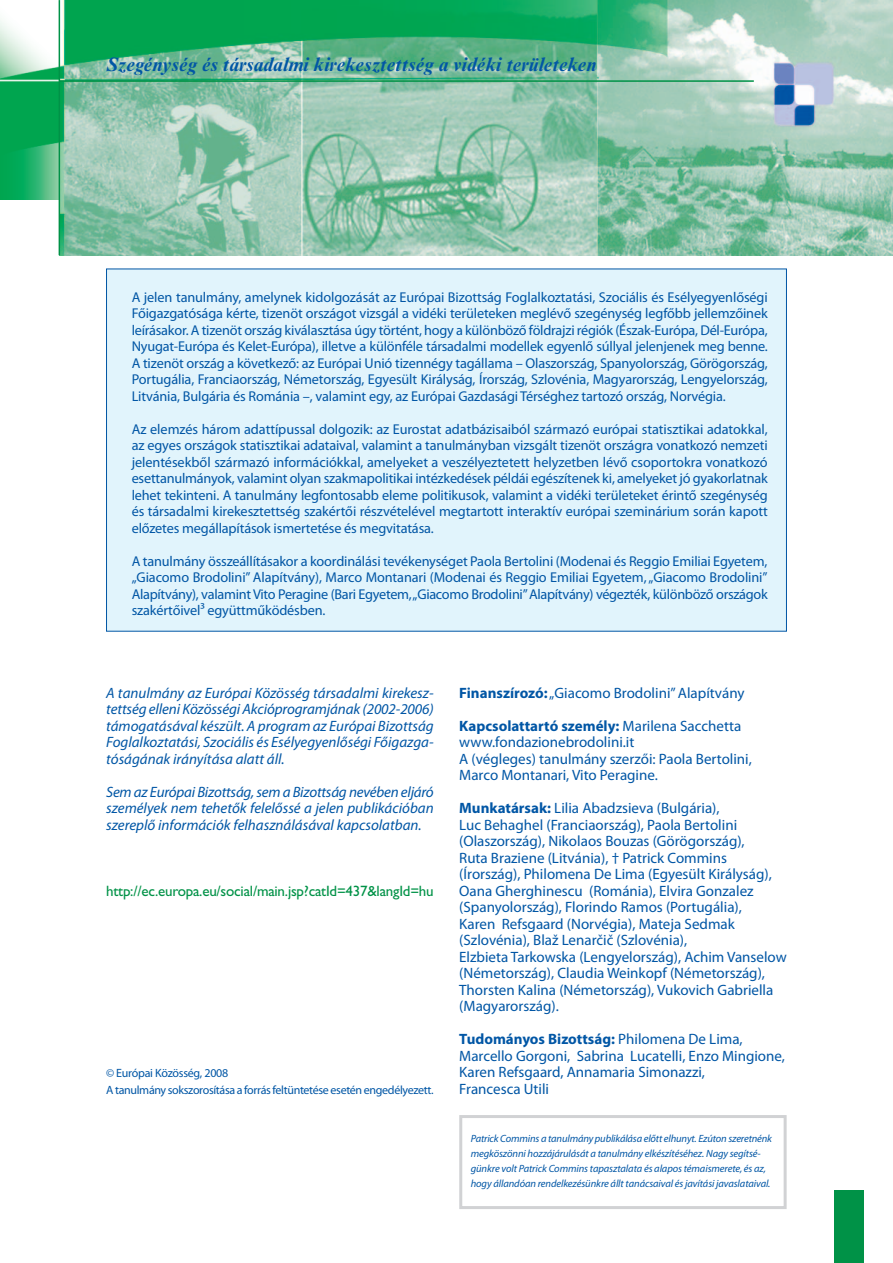
<style>
.page{position:relative;width:893px;height:1263px;background:#fff}
.page>*{position:absolute;margin:0;border:0;box-sizing:border-box;transform-origin:0 0}
.t1{font:italic 700 19.5px "Times New Roman MT Std";color:#0156a5}
.t2{font:15px/16.5px "Myriad Pro";color:#0156a5}
.t3{font:italic 15px/16.5px "Myriad Pro";color:#0156a5;text-align:justify}
.t4{font:15px "Gill Sans";letter-spacing:-.015em;color:#009247}
.t5{font:14.25px/16.5px "Myriad Pro";letter-spacing:-.01em;color:#0156a5;text-align:justify}
.t6{font:12px/16.5px "Myriad Pro";letter-spacing:-.025em;color:#0156a5}
.t7{font:italic 10.5px/15px "Myriad Pro";letter-spacing:-.01em;color:#0156a5}
.s1{font-weight:700}
</style>
<div class="page">
<div style="left:833px;top:1191px;width:30px;height:72px;background:#009247"></div>
<img style="left:60px;top:0;width:832px;height:255px">
<img style="left:0;top:0;width:59px;height:200px">
<hr style="left:59px;top:80px;width:694px;height:2px;background:#009247">
<hr style="left:59px;top:0;width:1px;height:255px;background:#009247">
<div style="left:107px;top:269px;width:679px;height:362px;background:#e1f4fc"></div>
<div style="left:459px;top:1115px;width:327px;height:94px;border:3px solid #d1d2d4"></div>
<h1 class="t1" style="left:106px;top:57px;width:491px">Szegénység és társadalmi kirekesztettség a vidéki területeken</h1>
<p class="t5" style="left:132px;top:290px;width:637px">A jelen tanulmány, amelynek kidolgozását az Európai Bizottság Foglalkoztatási, Szociális és Esélyegyenlőségi Főigazgatósága kérte, tizenöt országot vizsgál a vidéki területeken meglévő szegénység legfőbb jellemzőinek leírásakor. A tizenöt ország kiválasztása úgy történt, hogy a különböző földrajzi régiók (Észak-Európa, Dél-Európa, Nyugat-Európa és Kelet-Európa), illetve a különféle társadalmi modellek egyenlő súllyal jelenjenek meg benne.<br>A tizenöt ország a következő: az Európai Unió tizennégy tagállama – Olaszország, Spanyolország, Görögország, Portugália, Franciaország, Németország, Egyesült Királyság, Írország, Szlovénia, Magyarország, Lengyelország, Litvánia, Bulgária és Románia –, valamint egy, az Európai Gazdasági Térséghez tartozó ország, Norvégia.</p>
<p class="t5" style="left:132px;top:422px;width:637px">Az elemzés három adattípussal dolgozik: az Eurostat adatbázisaiból származó európai statisztikai adatokkal, az egyes országok statisztikai adataival, valamint a tanulmányban vizsgált tizenöt országra vonatkozó nemzeti jelentésekből származó információkkal, amelyeket a veszélyeztetett helyzetben lévő csoportokra vonatkozó esettanulmányok, valamint olyan szakmapolitikai intézkedések példái egészítenek ki, amelyeket jó gyakorlatnak lehet tekinteni. A tanulmány legfontosabb eleme politikusok, valamint a vidéki területeket érintő szegénység és társadalmi kirekesztettség szakértői részvételével megtartott interaktív európai szeminárium során kapott előzetes megállapítások ismertetése és megvitatása.</p>
<p class="t5" style="left:132px;top:554px;width:637px">A tanulmány összeállításakor a koordinálási tevékenységet Paola Bertolini (Modenai és Reggio Emiliai Egyetem, „Giacomo Brodolini” Alapítvány), Marco Montanari (Modenai és Reggio Emiliai Egyetem, „Giacomo Brodolini” Alapítvány), valamint Vito Peragine (Bari Egyetem, „Giacomo Brodolini” Alapítvány) végezték, különböző országok szakértőivel³ együttműködésben.</p>
<p class="t3" style="left:106px;top:686px;width:329px">A tanulmány az Európai Közösség társadalmi kirekesz&shy;tettség elleni Közösségi Akcióprogramjának (2002-2006) támogatásával készült. A program az Európai Bizottság Foglalkoztatási, Szociális és Esélyegyenlőségi Főigazga&shy;tóságának irányítása alatt áll.</p>
<p class="t3" style="left:106px;top:785px;width:329px">Sem az Európai Bizottság, sem a Bizottság nevében eljáró személyek nem tehetők felelőssé a jelen publikációban szereplő információk felhasználásával kapcsolatban.</p>
<p class="t4" style="left:106px;top:885px;width:329px">http://ec.europa.eu/social/main.jsp?catId=437&amp;langId=hu</p>
<p class="t6" style="left:106px;top:1066px;width:329px">© Európai Közösség, 2008<br>A tanulmány sokszorosítása a forrás feltüntetése esetén engedélyezett.</p>
<p class="t2" style="left:459px;top:686px;width:287px"><span class="s1">Finanszírozó:</span>„Giacomo Brodolini” Alapítvány</p>
<p class="t2" style="left:459px;top:719px;width:294px"><span class="s1">Kapcsolattartó személy:</span> Marilena Sacchetta www.fondazionebrodolini.it<br>A (végleges) tanulmány szerzői: Paola Bertolini, Marco Montanari, Vito Peragine.</p>
<p class="t2" style="left:459px;top:801px;width:329px"><span class="s1">Munkatársak:</span> Lilia Abadzsieva (Bulgária),<br>Luc Behaghel (Franciaország), Paola Bertolini (Olaszország), Nikolaos Bouzas (Görögország),<br>Ruta Braziene (Litvánia), † Patrick Commins (Írország), Philomena De Lima (Egyesült Királyság), Oana Gherghinescu (Románia), Elvira Gonzalez (Spanyolország), Florindo Ramos (Portugália),<br>Karen Refsgaard (Norvégia), Mateja Sedmak (Szlovénia), Blaž Lenarčič (Szlovénia),<br>Elzbieta Tarkowska (Lengyelország), Achim Vanselow (Németország), Claudia Weinkopf (Németország), Thorsten Kalina (Németország), Vukovich Gabriella (Magyarország).</p>
<p class="t2" style="left:459px;top:1032px;width:327px"><span class="s1">Tudományos Bizottság:</span> Philomena De Lima, Marcello Gorgoni, Sabrina Lucatelli, Enzo Mingione, Karen Refsgaard, Annamaria Simonazzi,<br>Francesca Utili</p>
<p class="t7" style="left:471px;top:1132px;width:303px">Patrick Commins a tanulmány publikálása előtt elhunyt. Ezúton szeretnénk megköszönni hozzájárulását a tanulmány elkészítéséhez. Nagy segítsé&shy;günkre volt Patrick Commins tapasztalata és alapos témaismerete, és az, hogy állandóan rendelkezésünkre állt tanácsaival és javítási javaslataival.</p>
</div>
